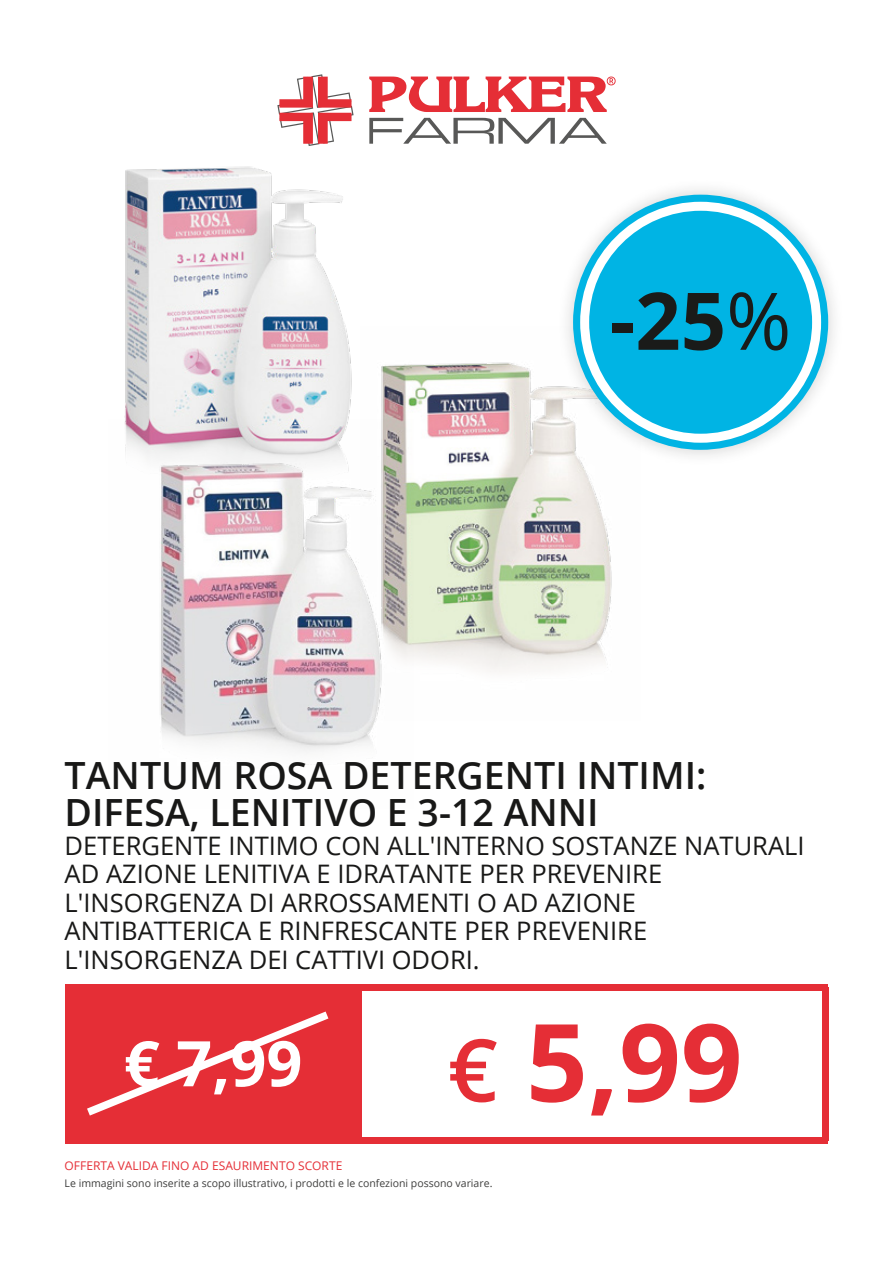
<style>
.page{position:relative;width:893px;height:1263px;background:#fff}
.page>*{position:absolute;margin:0;border:0;box-sizing:border-box;transform-origin:0 0}
.t1{font:700 108px "Open Sans";color:#e52e36}
.t2{font:700 79.5px "Open Sans";color:#1a1b19}
.t3{font:700 63px "Open Sans";color:#fff}
.t4{font:600 37.5px/37.5px "Open Sans";color:#181817}
.t5{font:25.5px/28.5px "Open Sans";color:#181817}
.t6{font:12px "Open Sans";color:#e52e36}
.t7{font:10.5px "Open Sans";color:#3e3e3d}
.s1{font-weight:400}
.s2{font-weight:600;font-size:87px}
</style>
<div class="page">
<img style="left:382px;top:362px;width:230px;height:310px">
<img style="left:160px;top:420px;width:254px;height:345px">
<img style="left:124px;top:117px;width:258px;height:387px">
<div style="left:65px;top:984px;width:296px;height:159px;background:#e52e36"></div>
<div style="left:361px;top:984px;width:467px;height:6px;background:#e52e36"></div>
<div style="left:361px;top:1137px;width:467px;height:6px;background:#e52e36"></div>
<div style="left:822px;top:987px;width:6px;height:153px;background:#e52e36"></div>
<svg style="left:87px;top:1011px;width:241px;height:104px"></svg>
<img style="left:550px;top:189px;width:284px;height:283px">
<div style="left:573px;top:195px;width:255px;height:255px;background:#00b4e4;border-radius:50%"></div>
<svg style="left:580px;top:202px;width:241px;height:241px"></svg>
<svg style="left:369px;top:118px;width:238px;height:26px"></svg>
<svg style="left:369px;top:77px;width:247px;height:35px"></svg>
<svg style="left:277px;top:74px;width:77px;height:72px"></svg>
<h2 class="t2" style="left:610px;top:265px;width:183px">-25<span class="s1">%</span></h2>
<h3 class="t4" style="left:65px;top:755px;width:643px">TANTUM ROSA DETERGENTI INTIMI:<br>DIFESA, LENITIVO E 3-12 ANNI</h3>
<p class="t5" style="left:65px;top:830px;width:741px">DETERGENTE INTIMO CON ALL'INTERNO SOSTANZE NATURALI AD AZIONE LENITIVA E IDRATANTE PER PREVENIRE L'INSORGENZA DI ARROSSAMENTI O AD AZIONE ANTIBATTERICA E RINFRESCANTE PER PREVENIRE L'INSORGENZA DEI CATTIVI ODORI.</p>
<h3 class="t3" style="left:124px;top:1019px;width:180px">€ 7,99</h3>
<p class="t6" style="left:65px;top:1157px;width:279px">OFFERTA VALIDA FINO AD ESAURIMENTO SCORTE</p>
<h1 class="t1" style="left:448px;top:986px;width:296px"><span class="s2">€</span> 5,99</h1>
<p class="t7" style="left:65px;top:1175px;width:429px">Le immagini sono inserite a scopo illustrativo, i prodotti e le confezioni possono variare.</p>
</div>
